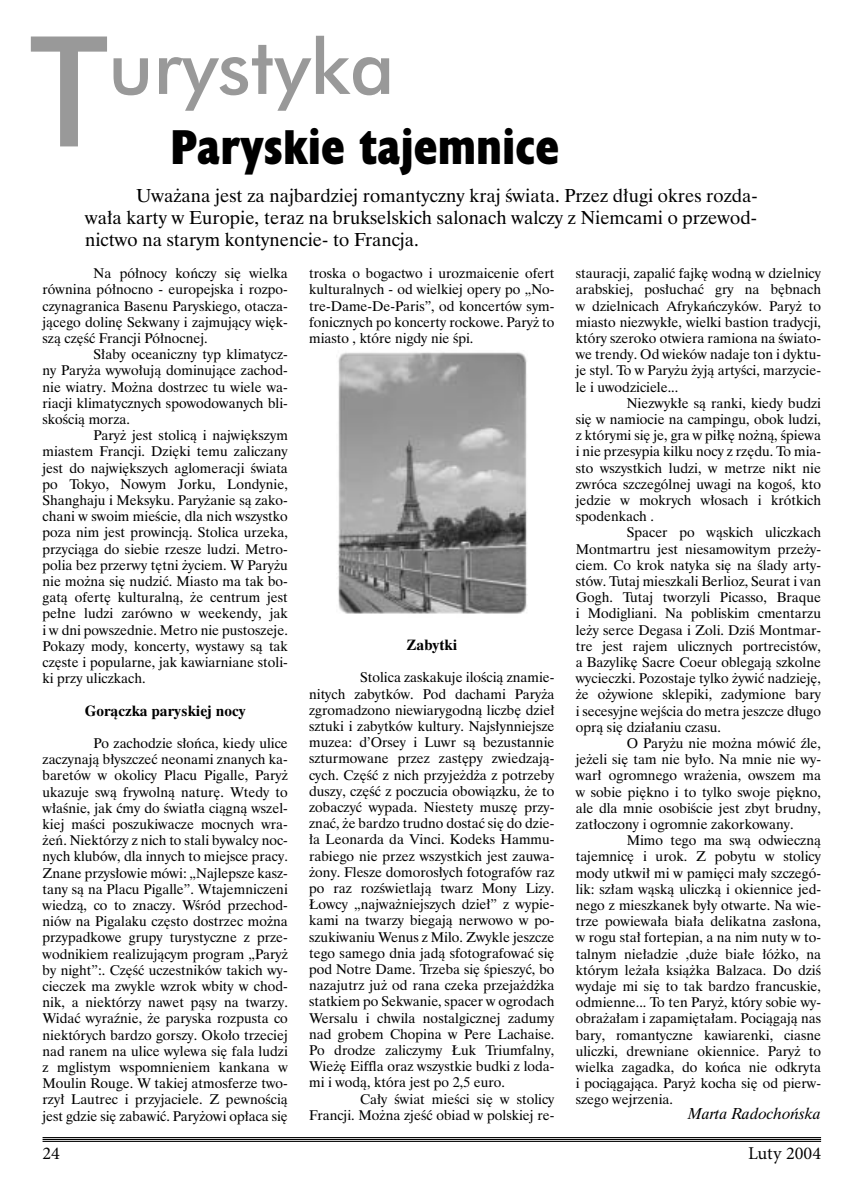
<style>
.page{position:relative;width:863px;height:1191px;background:#fff}
.page>*{position:absolute;margin:0;border:0;box-sizing:border-box;transform-origin:0 0}
.t1{font:75px "Futura Md PL";color:#999}
.t2{font:45px "Humanst 521 X Bd Cn PL";color:#000}
.t3{font:18px/21.6px "Dutch 801 Rm PL";color:#000;text-align:justify}
.t4{font:18px "Minion Pro";color:#000}
.t5{font:italic 15px "Dutch 801 Rm PL";color:#000}
.t6{font:13.5px/16.2px "Dutch 801 Rm PL";color:#000;text-align:justify}
.t7{font:700 13.5px "Dutch 801 Rm PL";color:#000}
.s1{font-size:150px}
</style>
<div class="page">
<hr style="left:43px;top:1137px;width:778px;height:1px;background:#000">
<hr style="left:43px;top:1139px;width:778px;height:1px;background:#000">
<hr style="left:43px;top:1141px;width:778px;height:1px;background:#000">
<img style="left:338px;top:352px;width:189px;height:262px">
<h1 class="t1" style="left:30px;top:38px;width:366px"><span class="s1">T</span>urystyka</h1>
<h2 class="t2" style="left:170px;top:132px;width:390px">Paryskie tajemnice</h2>
<h3 class="t3" style="left:85px;top:187px;width:674px;text-indent:51px">Uważana jest za najbardziej romantyczny kraj świata. Przez długi okres rozda&shy;wała karty w Europie, teraz na brukselskich salonach walczy z Niemcami o przewod&shy;nictwo na starym kontynencie- to Francja.</h3>
<p class="t6" style="left:43px;top:267px;width:247px;text-indent:51px">Na północy kończy się wielka równina północno - europejska i rozpo&shy;czynagranica Basenu Paryskiego, otacza&shy;jącego dolinę Sekwany i zajmujący więk&shy;szą część Francji Północnej.</p>
<p class="t6" style="left:43px;top:348px;width:247px;text-indent:51px">Słaby oceaniczny typ klimatycz&shy;ny Paryża wywołują dominujące zachod&shy;nie wiatry. Można dostrzec tu wiele wa&shy;riacji klimatycznych spowodowanych bli&shy;skością morza.</p>
<p class="t6" style="left:43px;top:429px;width:247px;text-indent:51px">Paryż jest stolicą i największym miastem Francji. Dzięki temu zaliczany jest do największych aglomeracji świata po Tokyo, Nowym Jorku, Londynie, Shanghaju i Meksyku. Paryżanie są zako&shy;chani w swoim mieście, dla nich wszystko poza nim jest prowincją. Stolica urzeka, przyciąga do siebie rzesze ludzi. Metro&shy;polia bez przerwy tętni życiem. W Paryżu nie można się nudzić. Miasto ma tak bo&shy;gatą ofertę kulturalną, że centrum jest pełne ludzi zarówno w weekendy, jak i w dni powszednie. Metro nie pustoszeje.<br>Pokazy mody, koncerty, wystawy są tak częste i popularne, jak kawiarniane stoli&shy;ki przy uliczkach.</p>
<p class="t7" style="left:85px;top:704px;width:162px">Gorączka paryskiej nocy</p>
<p class="t6" style="left:43px;top:736px;width:247px;text-indent:51px">Po zachodzie słońca, kiedy ulice zaczynają błyszczeć neonami znanych ka&shy;baretów w okolicy Placu Pigalle, Paryż ukazuje swą frywolną naturę. Wtedy to właśnie, jak ćmy do światła ciągną wszel&shy;kiej maści poszukiwacze mocnych wra&shy;żeń. Niektórzy z nich to stali bywalcy noc&shy;nych klubów, dla innych to miejsce pracy.<br>Znane przysłowie mówi: „Najlepsze kasz&shy;tany są na Placu Pigalle”. Wtajemniczeni wiedzą, co to znaczy. Wśród przechod&shy;niów na Pigalaku często dostrzec można przypadkowe grupy turystyczne z prze&shy;wodnikiem realizującym program „Paryż by night”:. Część uczestników takich wy&shy;cieczek ma zwykle wzrok wbity w chod&shy;nik, a niektórzy nawet pąsy na twarzy.<br>Widać wyraźnie, że paryska rozpusta co niektórych bardzo gorszy. Około trzeciej nad ranem na ulice wylewa się fala ludzi z mglistym wspomnieniem kankana w Moulin Rouge. W takiej atmosferze two&shy;rzył Lautrec i przyjaciele. Z pewnością jest gdzie się zabawić. Paryżowi opłaca się</p>
<p class="t6" style="left:309px;top:267px;width:247px">troska o bogactwo i urozmaicenie ofert kulturalnych - od wielkiej opery po „No&shy;tre-Dame-De-Paris”, od koncertów sym&shy;fonicznych po koncerty rockowe. Paryż to miasto , które nigdy nie śpi.</p>
<p class="t7" style="left:406px;top:639px;width:52px">Zabytki</p>
<p class="t6" style="left:309px;top:671px;width:247px;text-indent:51px">Stolica zaskakuje ilością znamie&shy;nitych zabytków. Pod dachami Paryża zgromadzono niewiarygodną liczbę dzieł sztuki i zabytków kultury. Najsłynniejsze muzea: d’Orsey i Luwr są bezustannie szturmowane przez zastępy zwiedzają&shy;cych. Część z nich przyjeżdża z potrzeby duszy, część z poczucia obowiązku, że to zobaczyć wypada. Niestety muszę przy&shy;znać, że bardzo trudno dostać się do dzie&shy;ła Leonarda da Vinci. Kodeks Hammu&shy;rabiego nie przez wszystkich jest zauwa&shy;żony. Flesze domorosłych fotografów raz po raz rozświetlają twarz Mony Lizy.<br>Łowcy „najważniejszych dzieł” z wypie&shy;kami na twarzy biegają nerwowo w po&shy;szukiwaniu Wenus z Milo. Zwykle jeszcze tego samego dnia jadą sfotografować się pod Notre Dame. Trzeba się śpieszyć, bo nazajutrz już od rana czeka przejażdżka statkiem po Sekwanie, spacer w ogrodach Wersalu i chwila nostalgicznej zadumy nad grobem Chopina w Pere Lachaise.<br>Po drodze zaliczymy Łuk Triumfalny, Wieżę Eiffla oraz wszystkie budki z loda&shy;mi i wodą, która jest po 2,5 euro.</p>
<p class="t6" style="left:309px;top:1092px;width:247px;text-align:right">Cały świat mieści się w stolicy<br>Francji. Można zjeść obiad w polskiej re-</p>
<p class="t6" style="left:575px;top:267px;width:247px">stauracji, zapalić fajkę wodną w dzielnicy arabskiej, posłuchać gry na bębnach w dzielnicach Afrykańczyków. Paryż to miasto niezwykłe, wielki bastion tradycji, który szeroko otwiera ramiona na świato&shy;we trendy. Od wieków nadaje ton i dyktu&shy;je styl. To w Paryżu żyją artyści, marzycie&shy;le i uwodziciele...</p>
<p class="t6" style="left:575px;top:396px;width:247px;text-indent:51px">Niezwykłe są ranki, kiedy budzi się w namiocie na campingu, obok ludzi, z którymi się je, gra w piłkę nożną, śpiewa i nie przesypia kilku nocy z rzędu. To mia&shy;sto wszystkich ludzi, w metrze nikt nie zwróca szczególnej uwagi na kogoś, kto jedzie w mokrych włosach i krótkich spodenkach .</p>
<p class="t6" style="left:575px;top:526px;width:247px;text-indent:51px">Spacer po wąskich uliczkach Montmartru jest niesamowitym przeży&shy;ciem. Co krok natyka się na ślady arty&shy;stów. Tutaj mieszkali Berlioz, Seurat i van Gogh. Tutaj tworzyli Picasso, Braque i Modigliani. Na pobliskim cmentarzu leży serce Degasa i Zoli. Dziś Montmar&shy;tre jest rajem ulicznych portrecistów, a Bazylikę Sacre Coeur oblegają szkolne wycieczki. Pozostaje tylko żywić nadzieję, że ożywione sklepiki, zadymione bary i secesyjne wejścia do metra jeszcze długo oprą się działaniu czasu.</p>
<p class="t6" style="left:575px;top:736px;width:247px;text-indent:51px">O Paryżu nie można mówić źle, jeżeli się tam nie było. Na mnie nie wy&shy;warł ogromnego wrażenia, owszem ma w sobie piękno i to tylko swoje piękno, ale dla mnie osobiście jest zbyt brudny, zatłoczony i ogromnie zakorkowany.</p>
<p class="t6" style="left:575px;top:834px;width:247px;text-indent:51px">Mimo tego ma swą odwieczną tajemnicę i urok. Z pobytu w stolicy mody utkwił mi w pamięci mały szczegó&shy;lik: szłam wąską uliczką i okiennice jed&shy;nego z mieszkanek były otwarte. Na wie&shy;trze powiewała biała delikatna zasłona, w rogu stał fortepian, a na nim nuty w to&shy;talnym nieładzie ,duże białe łóżko, na którym leżała książka Balzaca. Do dziś wydaje mi się to tak bardzo francuskie, odmienne... To ten Paryż, który sobie wy&shy;obrażałam i zapamiętałam. Pociągają nas bary, romantyczne kawiarenki, ciasne uliczki, drewniane okiennice. Paryż to wielka zagadka, do końca nie odkryta i pociągająca. Paryż kocha się od pierw&shy;szego wejrzenia.</p>
<p class="t5" style="left:688px;top:1108px;width:134px">Marta Radochońska</p>
<h3 class="t4" style="left:43px;top:1146px;width:19px">24</h3>
<h3 class="t4" style="left:748px;top:1146px;width:74px">Luty 2004</h3>
</div>
